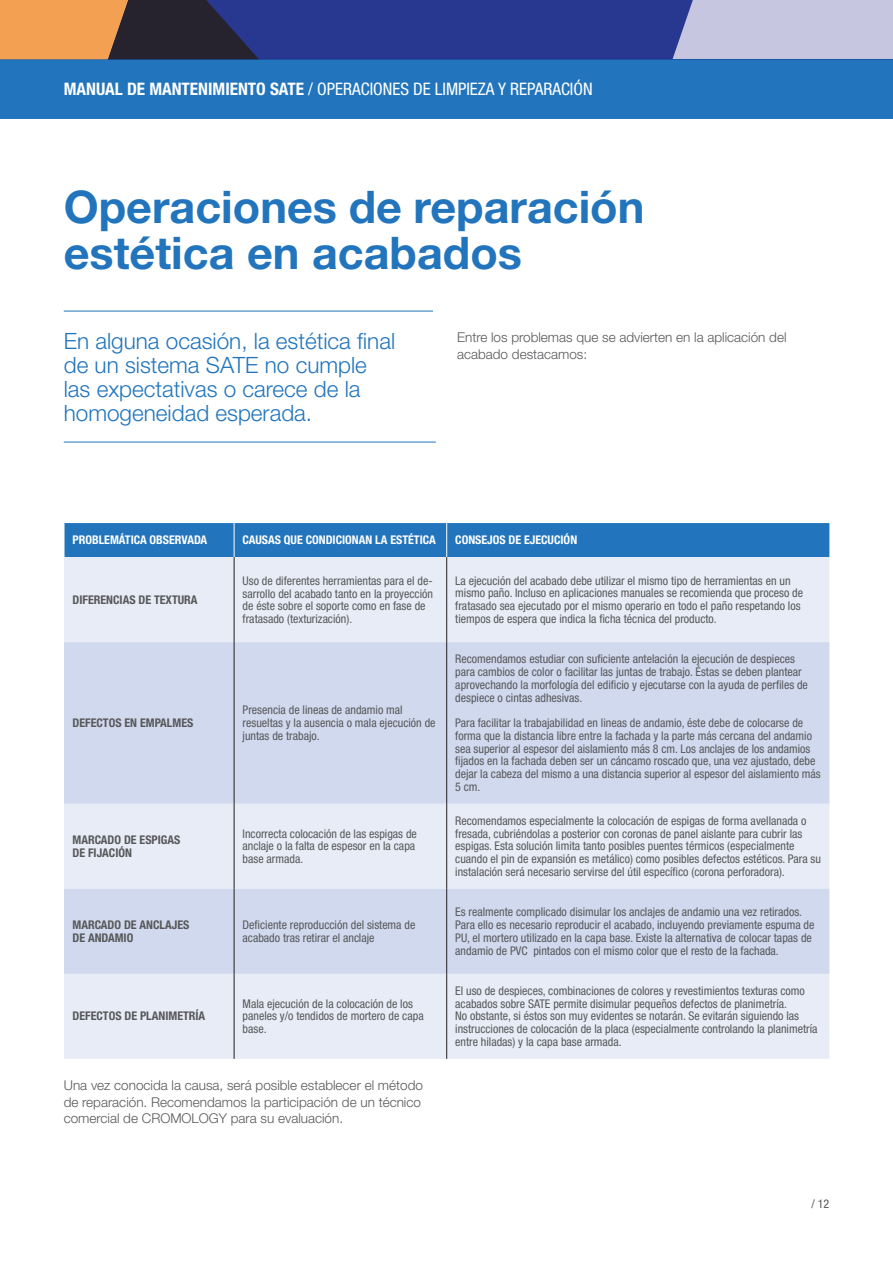
<style>
.page{position:relative;width:893px;height:1263px;background:#fff}
.page>*{position:absolute;margin:0;border:0;box-sizing:border-box;transform-origin:0 0}
.t1{font:700 45px/45px "Helvetica Neue LT Std";color:#2275bc}
.t2{font:300 22.5px/24px "Helvetica Neue LT Std";color:#2275bc}
.t3{font:condensed 17.25px "Helvetica Neue LT Std";color:#fff}
.t4{font:300 13.5px/16.5px "Helvetica Neue LT Std";color:#57585a}
.t5{font:condensed 12px/12.8px "Helvetica Neue LT Std";color:#57585a}
.t6{font:700 condensed 12px/12.8px "Helvetica Neue LT Std";color:#57585a}
.t7{font:700 condensed 12px "Helvetica Neue LT Std";color:#fff}
.s1{font-weight:700}
</style>
<div class="page">
<div style="left:0;top:59px;width:893px;height:60px;background:#2275bc"></div>
<div style="left:0;top:0;width:893px;height:59px;background:#c6c6e0"></div>
<svg style="left:0;top:0;width:693px;height:59px"></svg>
<hr style="left:64px;top:442px;width:372px;height:1px;background:#2275bc">
<hr style="left:64px;top:311px;width:369px;height:1px;background:#2275bc">
<div style="left:65px;top:523px;width:764px;height:34px;background:#2275bc"></div>
<div style="left:64px;top:557px;width:765px;height:502px;background:#e8ecf6"></div>
<svg style="left:64px;top:642px;width:765px;height:332px;fill:#d1d9ee"></svg>
<hr style="left:234px;top:523px;width:1px;height:34px;background:#fff">
<hr style="left:446px;top:523px;width:1px;height:34px;background:#fff">
<hr style="left:234px;top:557px;width:1px;height:85px;background:#231f20">
<hr style="left:446px;top:557px;width:1px;height:85px;background:#231f20">
<hr style="left:234px;top:642px;width:1px;height:162px;background:#231f20">
<hr style="left:446px;top:642px;width:1px;height:162px;background:#231f20">
<hr style="left:234px;top:889px;width:1px;height:85px;background:#231f20">
<hr style="left:446px;top:889px;width:1px;height:85px;background:#231f20">
<hr style="left:234px;top:974px;width:1px;height:85px;background:#231f20">
<hr style="left:446px;top:974px;width:1px;height:85px;background:#231f20">
<hr style="left:234px;top:804px;width:1px;height:85px;background:#231f20">
<hr style="left:446px;top:804px;width:1px;height:85px;background:#231f20">
<h3 class="t3" style="left:64px;top:79px;width:530px"><span class="s1">MANUAL DE MANTENIMIENTO SATE</span> / OPERACIONES DE LIMPIEZA Y REPARACIÓN</h3>
<h1 class="t1" style="left:64px;top:184px;width:582px">Operaciones de reparación estética en acabados</h1>
<h2 class="t2" style="left:64px;top:328px;width:333px">En alguna ocasión, la estética final de un sistema SATE no cumple las expectativas o carece de la homogeneidad esperada.</h2>
<p class="t4" style="left:457px;top:329px;width:331px">Entre los problemas que se advierten en la aplicación del acabado destacamos:</p>
<p class="t7" style="left:73px;top:533px;width:136px">PROBLEMÁTICA OBSERVADA</p>
<p class="t7" style="left:243px;top:533px;width:195px">CAUSAS QUE CONDICIONAN LA ESTÉTICA</p>
<p class="t7" style="left:455px;top:533px;width:123px">CONSEJOS DE EJECUCIÓN</p>
<p class="t6" style="left:73px;top:593px;width:127px">DIFERENCIAS DE TEXTURA</p>
<p class="t6" style="left:73px;top:716px;width:122px">DEFECTOS EN EMPALMES</p>
<p class="t5" style="left:243px;top:574px;width:192px">Uso de diferentes herramientas para el de&shy;sarrollo del acabado tanto en la proyección de éste sobre el soporte como en fase de fratasado (texturización).</p>
<p class="t5" style="left:455px;top:574px;width:349px">La ejecución del acabado debe utilizar el mismo tipo de herramientas en un mismo paño. Incluso en aplicaciones manuales se recomienda que proceso de fratasado sea ejecutado por el mismo operario en todo el paño respetando los tiempos de espera que indica la ficha técnica del producto.</p>
<p class="t5" style="left:243px;top:704px;width:194px">Presencia de lineas de andamio mal resueltas y la ausencia o mala ejecución de juntas de trabajo.</p>
<p class="t5" style="left:455px;top:653px;width:354px">Recomendamos estudiar con suficiente antelación la ejecución de despieces para cambios de color o facilitar las juntas de trabajo. Éstas se deben plantear aprovechando la morfología del edificio y ejecutarse con la ayuda de perfiles de despiece o cintas adhesivas.</p>
<p class="t5" style="left:455px;top:716px;width:367px">Para facilitar la trabajabilidad en lineas de andamio, éste debe de colocarse de forma que la distancia libre entre la fachada y la parte más cercana del andamio sea superior al espesor del aislamiento más 8 cm. Los anclajes de los andamios fijados en la fachada deben ser un cáncamo roscado que, una vez ajustado, debe dejar la cabeza del mismo a una distancia superior al espesor del aislamiento más 5 cm.</p>
<p class="t6" style="left:73px;top:833px;width:109px">MARCADO DE ESPIGAS<br>DE FIJACIÓN</p>
<p class="t5" style="left:243px;top:827px;width:176px">Incorrecta colocación de las espigas de anclaje o la falta de espesor en la capa base armada.</p>
<p class="t6" style="left:73px;top:918px;width:118px">MARCADO DE ANCLAJES<br>DE ANDAMIO</p>
<p class="t5" style="left:243px;top:918px;width:174px">Deficiente reproducción del sistema de acabado tras retirar el anclaje</p>
<p class="t6" style="left:73px;top:1010px;width:134px">DEFECTOS DE PLANIMETRÍA</p>
<p class="t5" style="left:243px;top:997px;width:183px">Mala ejecución de la colocación de los paneles y/o tendidos de mortero de capa base.</p>
<p class="t4" style="left:64px;top:1077px;width:361px">Una vez conocida la causa, será posible establecer el método de reparación. Recomendamos la participación de un técnico comercial de CROMOLOGY para su evaluación.</p>
<p class="t5" style="left:455px;top:814px;width:367px">Recomendamos especialmente la colocación de espigas de forma avellanada o fresada, cubriéndolas a posterior con coronas de panel aislante para cubrir las espigas. Esta solución limita tanto posibles puentes térmicos (especialmente cuando el pin de expansión es metálico) como posibles defectos estéticos. Para su instalación será necesario servirse del útil específico (corona perforadora).</p>
<p class="t5" style="left:455px;top:905px;width:361px">Es realmente complicado disimular los anclajes de andamio una vez retirados.<br>Para ello es necesario reproducir el acabado, incluyendo previamente espuma de PU, el mortero utilizado en la capa base. Existe la alternativa de colocar tapas de andamio de PVC pintados con el mismo color que el resto de la fachada.</p>
<p class="t5" style="left:455px;top:984px;width:364px">El uso de despieces, combinaciones de colores y revestimientos texturas como acabados sobre SATE permite disimular pequeños defectos de planimetría.<br>No obstante, si éstos son muy evidentes se notarán. Se evitarán siguiendo las instrucciones de colocación de la placa (especialmente controlando la planimetría entre hiladas) y la capa base armada.</p>
<p class="t5" style="left:811px;top:1197px;width:19px">/ 12</p>
</div>
